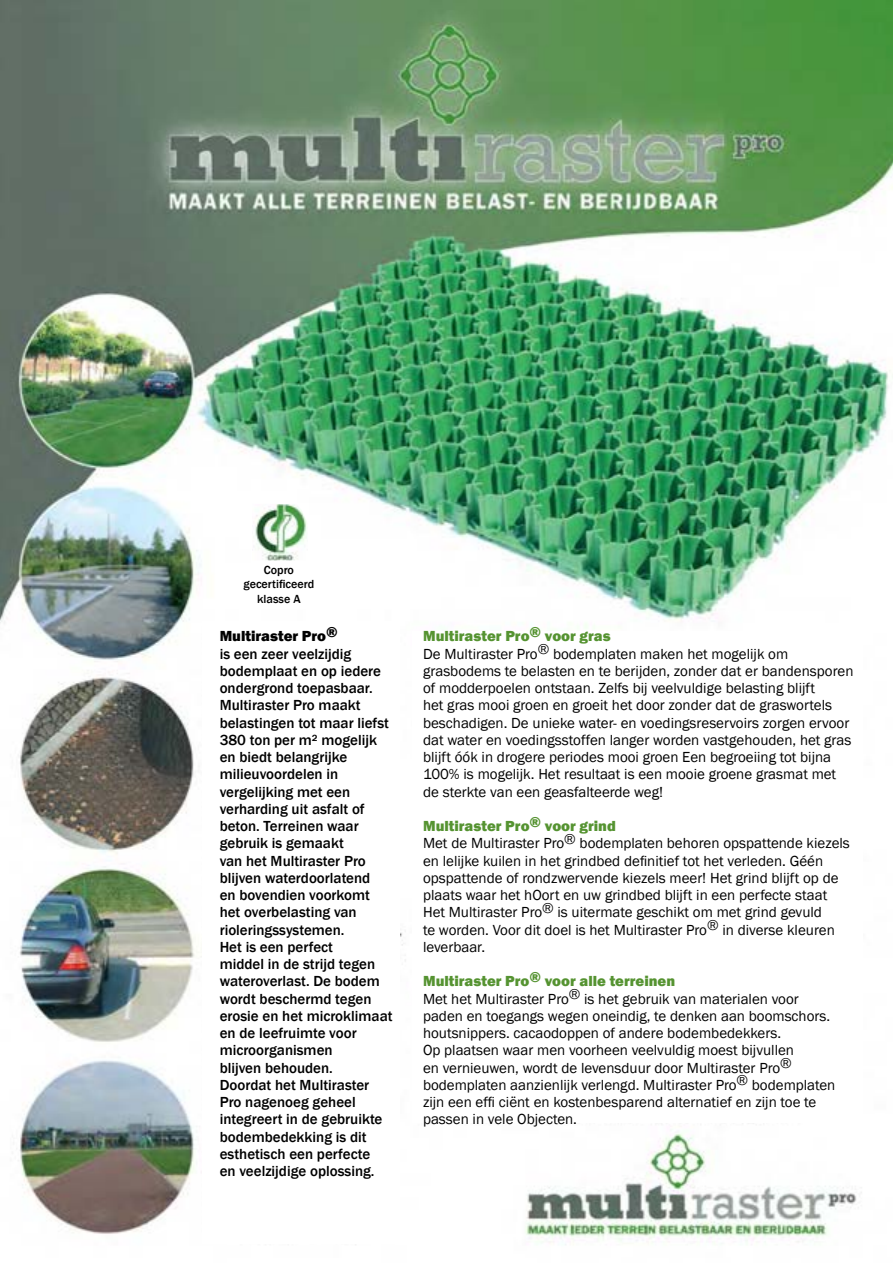
<style>
.page{position:relative;width:893px;height:1263px;background:#fff}
.page>*{position:absolute;margin:0;border:0;box-sizing:border-box;transform-origin:0 0}
.t1{font:15px/17.2px "Franklin Gothic";color:#000}
.t2{font:500 15px/17.2px "Franklin Gothic";color:#000}
.t3{font:800 15px "Franklin Gothic";color:#559331}
.t4{font:800 15px "Franklin Gothic";color:#000}
.t5{font:500 12.15px/14.5px "Franklin Gothic";color:#000;text-align:center}
</style>
<div class="page">
<img style="left:0;top:0;width:893px;height:1245px">
<div style="left:323px;top:759px;width:170px;height:139px;background:#fff"></div>
<div style="left:202px;top:621px;width:198px;height:623px;background:#fff"></div>
<div style="left:412px;top:631px;width:451px;height:492px;background:#fff"></div>
<img style="left:252px;top:504px;width:56px;height:56px">
<p class="t5" style="left:243px;top:563px;width:72px">Copro gecertificeerd klasse A</p>
<p class="t4" style="left:220px;top:627px;width:120px">Multiraster Pro®</p>
<p class="t2" style="left:220px;top:645px;width:174px">is een zeer veelzijdig bodemplaat en op iedere ondergrond toepasbaar.<br>Multiraster Pro maakt belastingen tot maar liefst<br>380 ton per m² mogelijk en biedt belangrijke milieuvoordelen in vergelijking met een verharding uit asfalt of beton. Terreinen waar gebruik is gemaakt<br>van het Multiraster Pro blijven waterdoorlatend<br>en bovendien voorkomt het overbelasting van rioleringssystemen.<br>Het is een perfect<br>middel in de strijd tegen wateroverlast. De bodem wordt beschermd tegen erosie en het microklimaat en de leefruimte voor microorganismen<br>blijven behouden.<br>Doordat het Multiraster<br>Pro nagenoeg geheel integreert in de gebruikte bodembedekking is dit esthetisch een perfecte<br>en veelzijdige oplossing.</p>
<p class="t3" style="left:423px;top:627px;width:189px">Multiraster Pro® voor gras</p>
<p class="t1" style="left:423px;top:645px;width:432px">De Multiraster Pro® bodemplaten maken het mogelijk om grasbodems te belasten en te berijden, zonder dat er bandensporen of modderpoelen ontstaan. Zelfs bij veelvuldige belasting blijft<br>het gras mooi groen en groeit het door zonder dat de graswortels beschadigen. De unieke water- en voedingsreservoirs zorgen ervoor dat water en voedingsstoffen langer worden vastgehouden, het gras blijft óók in drogere periodes mooi groen Een begroeiing tot bijna 100% is mogelijk. Het resultaat is een mooie groene grasmat met de sterkte van een geasfalteerde weg!</p>
<p class="t3" style="left:423px;top:816px;width:194px">Multiraster Pro® voor grind</p>
<p class="t1" style="left:423px;top:835px;width:428px">Met de Multiraster Pro® bodemplaten behoren opspattende kiezels en lelijke kuilen in het grindbed definitief tot het verleden. Géén opspattende of rondzwervende kiezels meer! Het grind blijft op de plaats waar het hOort en uw grindbed blijft in een perfecte staat Het Multiraster Pro® is uitermate geschikt om met grind gevuld<br>te worden. Voor dit doel is het Multiraster Pro® in diverse kleuren leverbaar.</p>
<p class="t3" style="left:423px;top:972px;width:254px">Multiraster Pro® voor alle terreinen</p>
<p class="t1" style="left:423px;top:990px;width:414px">Met het Multiraster Pro® is het gebruik van materialen voor paden en toegangs wegen oneindig, te denken aan boomschors. houtsnippers. cacaodoppen of andere bodembedekkers.<br>Op plaatsen waar men voorheen veelvuldig moest bijvullen<br>en vernieuwen, wordt de levensduur door Multiraster Pro® bodemplaten aanzienlijk verlengd. Multiraster Pro® bodemplaten zijn een effi ciënt en kostenbesparend alternatief en zijn toe te passen in vele Objecten.</p>
</div>
